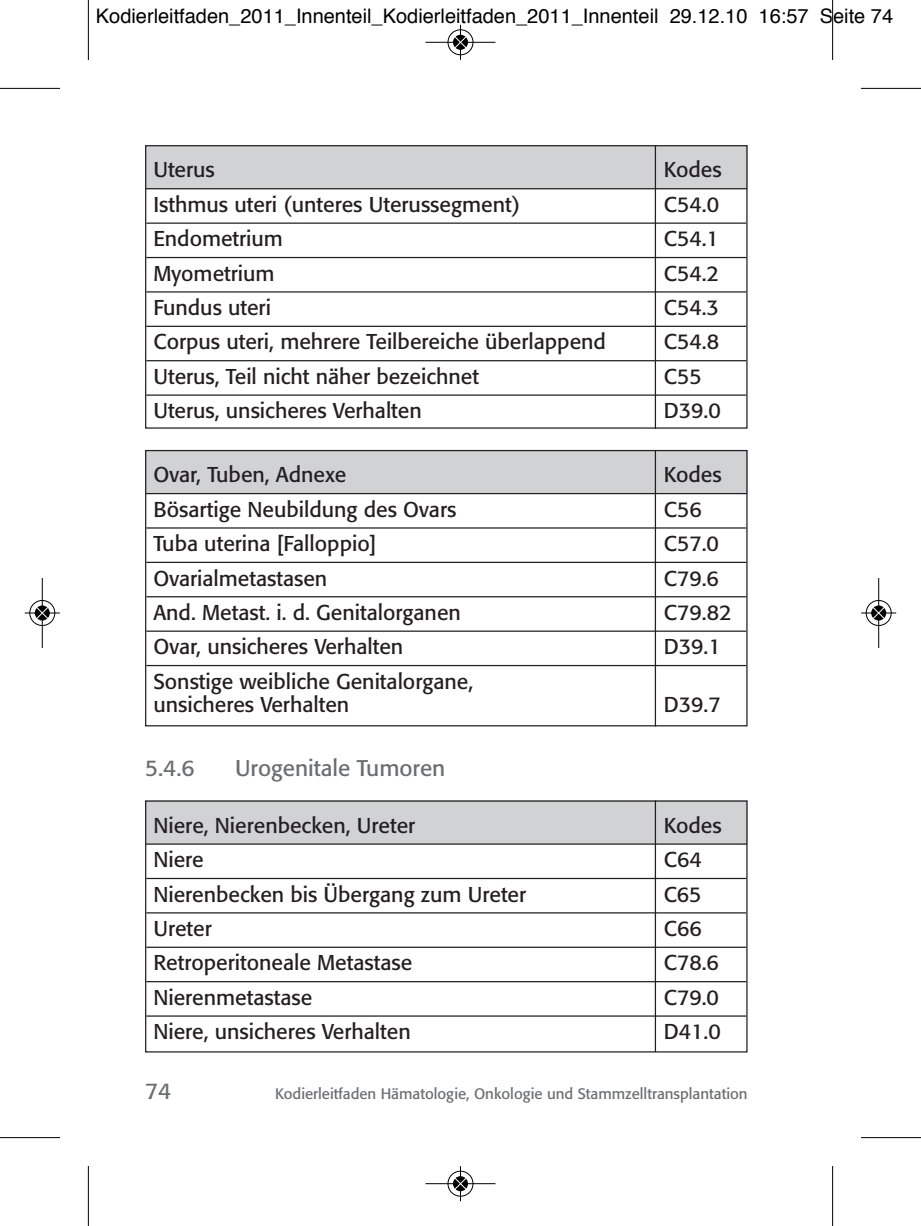
<style>
.page{position:relative;width:921px;height:1226px;background:#fff}
.page>*{position:absolute;margin:0;border:0;box-sizing:border-box;transform-origin:0 0}
.t1{font:22.5px "Formata";color:#6c6d70}
.t2{font:21.25px/23.8px "Formata";color:#231f20}
.t3{font:20px "Helvetica";color:#000}
.t4{font:15px "Formata";color:#6c6d70}
</style>
<div class="page">
<svg style="left:145px;top:145px;width:603px;height:284px"></svg>
<hr style="left:146px;top:222px;width:600px;height:2px;background:#231f20">
<hr style="left:146px;top:257px;width:600px;height:1px;background:#231f20">
<hr style="left:146px;top:291px;width:600px;height:1px;background:#231f20">
<hr style="left:146px;top:326px;width:600px;height:1px;background:#231f20">
<hr style="left:146px;top:360px;width:600px;height:1px;background:#231f20">
<hr style="left:146px;top:394px;width:600px;height:2px;background:#231f20">
<hr style="left:655px;top:145px;width:1px;height:284px;background:#231f20">
<svg style="left:145px;top:449px;width:603px;height:278px"></svg>
<hr style="left:146px;top:527px;width:600px;height:1px;background:#231f20">
<hr style="left:146px;top:562px;width:600px;height:1px;background:#231f20">
<hr style="left:146px;top:596px;width:600px;height:1px;background:#231f20">
<hr style="left:146px;top:630px;width:600px;height:2px;background:#231f20">
<hr style="left:146px;top:665px;width:600px;height:1px;background:#231f20">
<hr style="left:655px;top:450px;width:1px;height:276px;background:#231f20">
<svg style="left:145px;top:800px;width:603px;height:253px"></svg>
<hr style="left:146px;top:878px;width:600px;height:1px;background:#231f20">
<hr style="left:146px;top:912px;width:600px;height:1px;background:#231f20">
<hr style="left:146px;top:946px;width:600px;height:2px;background:#231f20">
<hr style="left:146px;top:981px;width:600px;height:1px;background:#231f20">
<hr style="left:146px;top:1015px;width:600px;height:1px;background:#231f20">
<hr style="left:655px;top:800px;width:1px;height:252px;background:#231f20">
<hr style="left:88px;top:0;width:1px;height:60px;background:#000">
<hr style="left:0;top:88px;width:60px;height:1px;background:#000">
<hr style="left:832px;top:0;width:1px;height:60px;background:#000">
<hr style="left:861px;top:88px;width:60px;height:1px;background:#000">
<hr style="left:88px;top:1166px;width:1px;height:60px;background:#000">
<hr style="left:0;top:1137px;width:60px;height:1px;background:#000">
<hr style="left:832px;top:1166px;width:1px;height:60px;background:#000">
<hr style="left:861px;top:1137px;width:60px;height:1px;background:#000">
<div style="left:447px;top:29px;width:27px;height:27px;border:2px solid #fff;border-radius:50%"></div>
<hr style="left:425px;top:42px;width:70px;height:1px;background:#000">
<hr style="left:460px;top:25px;width:1px;height:35px;background:#000">
<div style="left:448px;top:29px;width:25px;height:26px;border:1px solid #000;border-radius:50%"></div>
<svg style="left:453px;top:35px;width:15px;height:15px"></svg>
<svg style="left:454px;top:36px;width:13px;height:13px"></svg>
<div style="left:447px;top:1170px;width:27px;height:27px;border:2px solid #fff;border-radius:50%"></div>
<hr style="left:425px;top:1183px;width:70px;height:1px;background:#000">
<hr style="left:460px;top:1166px;width:1px;height:35px;background:#000">
<div style="left:448px;top:1170px;width:25px;height:26px;border:1px solid #000;border-radius:50%"></div>
<svg style="left:453px;top:1176px;width:15px;height:15px"></svg>
<svg style="left:454px;top:1177px;width:13px;height:13px"></svg>
<div style="left:29px;top:599px;width:27px;height:27px;border:2px solid #fff;border-radius:50%"></div>
<svg style="left:34px;top:605px;width:16px;height:16px"></svg>
<hr style="left:42px;top:578px;width:1px;height:70px;background:#000">
<hr style="left:25px;top:612px;width:35px;height:1px;background:#000">
<div style="left:29px;top:600px;width:26px;height:26px;border:1px solid #000;border-radius:50%"></div>
<svg style="left:35px;top:605px;width:15px;height:15px"></svg>
<svg style="left:36px;top:606px;width:13px;height:13px"></svg>
<div style="left:865px;top:599px;width:27px;height:27px;border:2px solid #fff;border-radius:50%"></div>
<svg style="left:871px;top:605px;width:16px;height:16px"></svg>
<hr style="left:878px;top:578px;width:1px;height:70px;background:#000">
<hr style="left:861px;top:612px;width:35px;height:1px;background:#000">
<div style="left:866px;top:600px;width:25px;height:26px;border:1px solid #000;border-radius:50%"></div>
<svg style="left:871px;top:605px;width:15px;height:15px"></svg>
<svg style="left:872px;top:606px;width:13px;height:13px"></svg>
<p class="t3" style="left:96px;top:7px;width:799px">Kodierleitfaden_2011_Innenteil_Kodierleitfaden_2011_Innenteil 29.12.10 16:57 Seite 74</p>
<p class="t2" style="left:153px;top:160px;width:63px">Uterus</p>
<p class="t2" style="left:664px;top:160px;width:59px">Kodes</p>
<p class="t2" style="left:153px;top:194px;width:368px">Isthmus uteri (unteres Uterussegment)</p>
<p class="t2" style="left:664px;top:194px;width:57px">C54.0</p>
<p class="t2" style="left:153px;top:228px;width:131px">Endometrium</p>
<p class="t2" style="left:664px;top:228px;width:57px">C54.1</p>
<p class="t2" style="left:153px;top:263px;width:123px">Myometrium</p>
<p class="t2" style="left:664px;top:263px;width:57px">C54.2</p>
<p class="t2" style="left:153px;top:297px;width:119px">Fundus uteri</p>
<p class="t2" style="left:664px;top:297px;width:57px">C54.3</p>
<p class="t2" style="left:153px;top:332px;width:454px">Corpus uteri, mehrere Teilbereiche überlappend</p>
<p class="t2" style="left:664px;top:332px;width:57px">C54.8</p>
<p class="t2" style="left:153px;top:366px;width:327px">Uterus, Teil nicht näher bezeichnet</p>
<p class="t2" style="left:664px;top:366px;width:40px">C55</p>
<p class="t2" style="left:153px;top:400px;width:270px">Uterus, unsicheres Verhalten</p>
<p class="t2" style="left:664px;top:400px;width:59px">D39.0</p>
<p class="t2" style="left:153px;top:464px;width:194px">Ovar, Tuben, Adnexe</p>
<p class="t2" style="left:664px;top:464px;width:59px">Kodes</p>
<p class="t2" style="left:153px;top:499px;width:304px">Bösartige Neubildung des Ovars</p>
<p class="t2" style="left:664px;top:499px;width:40px">C56</p>
<p class="t2" style="left:153px;top:533px;width:224px">Tuba uterina [Falloppio]</p>
<p class="t2" style="left:664px;top:533px;width:57px">C57.0</p>
<p class="t2" style="left:153px;top:568px;width:175px">Ovarialmetastasen</p>
<p class="t2" style="left:664px;top:568px;width:57px">C79.6</p>
<p class="t2" style="left:153px;top:602px;width:309px">And. Metast. i. d. Genitalorganen</p>
<p class="t2" style="left:664px;top:602px;width:69px">C79.82</p>
<p class="t2" style="left:153px;top:636px;width:251px">Ovar, unsicheres Verhalten</p>
<p class="t2" style="left:664px;top:636px;width:59px">D39.1</p>
<p class="t2" style="left:153px;top:671px;width:321px">Sonstige weibliche Genitalorgane, unsicheres Verhalten</p>
<p class="t2" style="left:664px;top:694px;width:59px">D39.7</p>
<p class="t1" style="left:145px;top:758px;width:51px">5.4.6</p>
<p class="t1" style="left:235px;top:758px;width:212px">Urogenitale Tumoren</p>
<p class="t2" style="left:153px;top:815px;width:263px">Niere, Nierenbecken, Ureter</p>
<p class="t2" style="left:664px;top:815px;width:59px">Kodes</p>
<p class="t2" style="left:153px;top:849px;width:52px">Niere</p>
<p class="t2" style="left:664px;top:849px;width:40px">C64</p>
<p class="t2" style="left:153px;top:884px;width:374px">Nierenbecken bis Übergang zum Ureter</p>
<p class="t2" style="left:664px;top:884px;width:40px">C65</p>
<p class="t2" style="left:153px;top:918px;width:60px">Ureter</p>
<p class="t2" style="left:664px;top:918px;width:40px">C66</p>
<p class="t2" style="left:153px;top:952px;width:260px">Retroperitoneale Metastase</p>
<p class="t2" style="left:664px;top:952px;width:57px">C78.6</p>
<p class="t2" style="left:153px;top:987px;width:160px">Nierenmetastase</p>
<p class="t2" style="left:664px;top:987px;width:57px">C79.0</p>
<p class="t2" style="left:153px;top:1021px;width:259px">Niere, unsicheres Verhalten</p>
<p class="t2" style="left:664px;top:1021px;width:59px">D41.0</p>
<p class="t1" style="left:145px;top:1080px;width:28px">74</p>
<p class="t4" style="left:275px;top:1086px;width:474px">Kodierleitfaden Hämatologie, Onkologie und Stammzelltransplantation</p>
</div>
